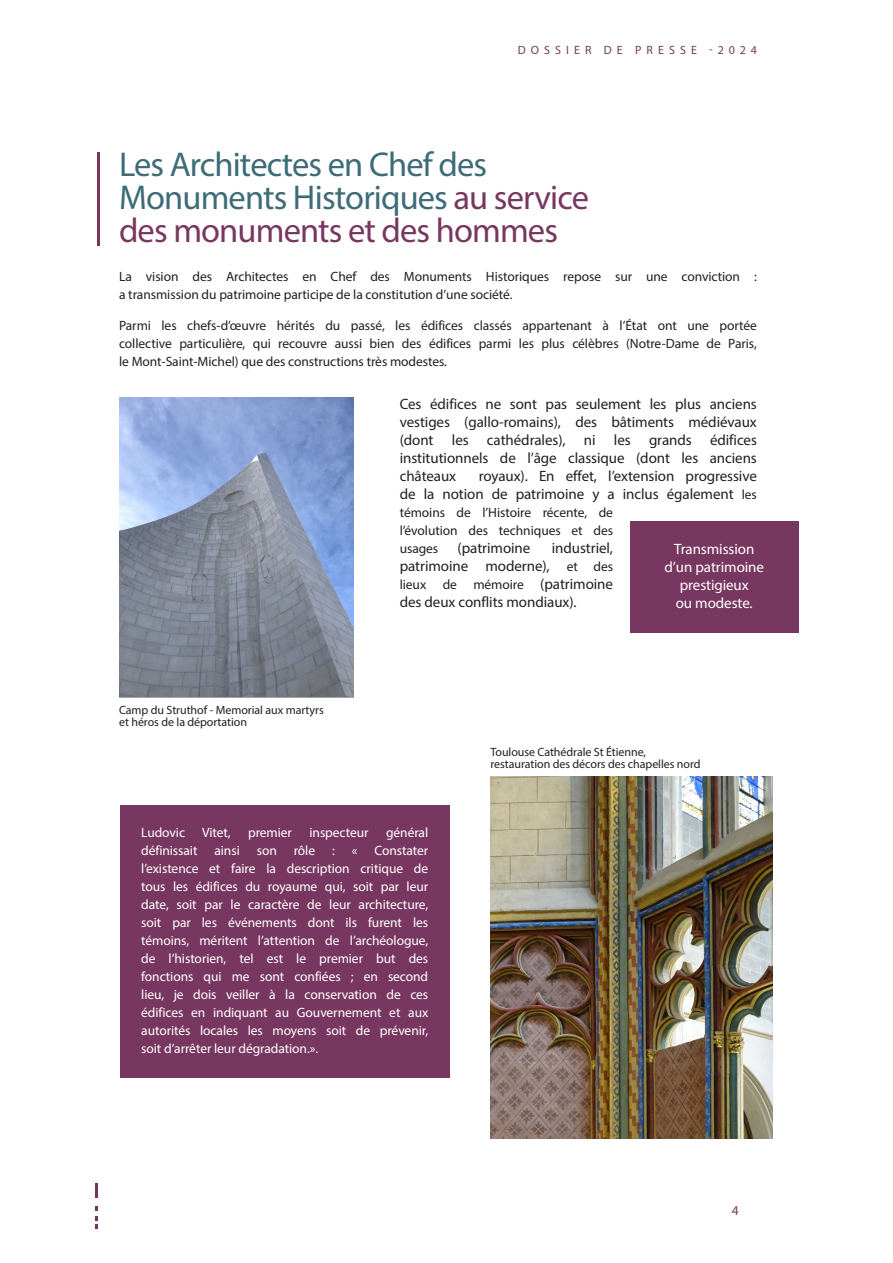
<style>
.page{position:relative;width:893px;height:1263px;background:#fff}
.page>*{position:absolute;margin:0;border:0;box-sizing:border-box;transform-origin:0 0}
.t1{font:34.5px/33px "Myriad Pro";letter-spacing:-.025em;color:#3d6c78}
.t2{font:15px/18px "Myriad Pro";letter-spacing:-.005em;color:#231f20;text-align:right}
.BlocCouleur2{font:15px/18px "Myriad Pro";letter-spacing:-.005em;color:#fff;text-align:center}
.BlocCouleur2-2{font:13.5px/18px "Myriad Pro";letter-spacing:-.005em;color:#fff;text-align:justify}
.t3{font:13.5px/18px "Myriad Pro";letter-spacing:-.005em;color:#231f20;text-align:justify}
.t4{font:13.5px "Myriad Pro";color:#783760}
.t5{font:12px/12px "Myriad Pro";letter-spacing:-.005em;color:#231f20}
.t6{font:12px "Myriad Pro";letter-spacing:.42em;color:#783760}
.s1{color:#783760}
.s2{font-size:13.5px}
.s3{font-size:15px}
</style>
<div class="page">
<img style="left:490px;top:776px;width:283px;height:363px">
<hr style="left:98px;top:153px;width:2px;height:93px;background:#76355e">
<img style="left:119px;top:398px;width:235px;height:299px">
<div style="left:630px;top:522px;width:168px;height:111px;background:#783760"></div>
<div style="left:120px;top:806px;width:329px;height:272px;background:#783760"></div>
<hr style="left:95px;top:1183px;width:3px;height:15px;background:#76355f">
<svg style="left:95px;top:1207px;width:3px;height:22px"></svg>
<p class="t6" style="left:518px;top:42px;width:240px">DOSSIER DE PRESSE -2024</p>
<p class="t1" style="left:119px;top:148px;width:471px">Les Architectes en Chef des<br>Monuments Historiques <span class="s1">au service des monuments et des hommes</span></p>
<p class="t3" style="left:119px;top:267px;width:639px">La vision des Architectes en Chef des Monuments Historiques repose sur une conviction : a transmission du patrimoine participe de la constitution d’une société.</p>
<p class="t3" style="left:119px;top:316px;width:639px">Parmi les chefs-d’œuvre hérités du passé, les édifices classés appartenant à l’État ont une portée collective particulière, qui recouvre aussi bien des édifices parmi les plus célèbres (Notre-Dame de Paris, le Mont-Saint-Michel) que des constructions très modestes.</p>
<p class="t5" style="left:119px;top:703px;width:206px">Camp du Struthof - Memorial aux martyrs et héros de la déportation</p>
<p class="t2" style="left:400px;top:395px;width:359px;text-align:justify">Ces édifices ne sont pas seulement les plus anciens vestiges (gallo-romains), des bâtiments médiévaux (dont les cathédrales), ni les grands édifices institutionnels de l’âge classique (dont les anciens châteaux</p>
<p class="t2" style="left:400px;top:467px;width:359px">royaux). En effet, l’extension progressive<br>de la notion de patrimoine y a inclus également <span class="s2">les</span></p>
<p class="t3" style="left:400px;top:503px;width:215px">témoins de l’Histoire récente, de l’évolution des techniques et des usages</p>
<p class="t2" style="left:400px;top:539px;width:215px">industriel,<br>patrimoine moderne), <span class="s2">et des</span></p>
<p class="t3" style="left:400px;top:575px;width:215px">lieux de mémoire <span class="s3">(patrimoine</span></p>
<p class="t2" style="left:400px;top:593px;width:178px">des deux conflits mondiaux).</p>
<p class="t2" style="left:458px;top:539px;width:74px">(patrimoine</p>
<p class="BlocCouleur2" style="left:664px;top:540px;width:101px">Transmission d’un patrimoine prestigieux<br>ou modeste.</p>
<p class="t5" style="left:490px;top:746px;width:212px">Toulouse Cathédrale St Étienne, restauration des décors des chapelles nord</p>
<p class="BlocCouleur2-2" style="left:141px;top:823px;width:45px">Ludovic</p>
<p class="BlocCouleur2-2" style="left:202px;top:823px;width:30px">Vitet,</p>
<p class="BlocCouleur2-2" style="left:248px;top:823px;width:45px">premier</p>
<p class="BlocCouleur2-2" style="left:309px;top:823px;width:61px">inspecteur</p>
<p class="BlocCouleur2-2" style="left:386px;top:823px;width:44px">général</p>
<p class="BlocCouleur2-2" style="left:141px;top:841px;width:58px">définissait</p>
<p class="BlocCouleur2-2" style="left:214px;top:841px;width:27px">ainsi</p>
<p class="BlocCouleur2-2" style="left:257px;top:841px;width:22px">son</p>
<p class="BlocCouleur2-2" style="left:294px;top:841px;width:23px">rôle</p>
<p class="BlocCouleur2-2" style="left:332px;top:841px;width:4px">:</p>
<p class="BlocCouleur2-2" style="left:352px;top:841px;width:7px">«</p>
<p class="BlocCouleur2-2" style="left:141px;top:841px;width:289px;text-indent:233px">Constater l’existence et faire la description critique de tous les édifices du royaume qui, soit par leur date, soit par le caractère de leur architecture, soit par les événements dont ils furent les témoins, méritent l’attention de l’archéologue, de l’historien, tel est le premier but des fonctions qui me sont confiées ; en second lieu, je dois veiller à la conservation de ces édifices en indiquant au Gouvernement et aux autorités locales les moyens soit de prévenir, soit d’arrêter leur dégradation.».</p>
<p class="t4" style="left:732px;top:1202px;width:8px">4</p>
</div>
